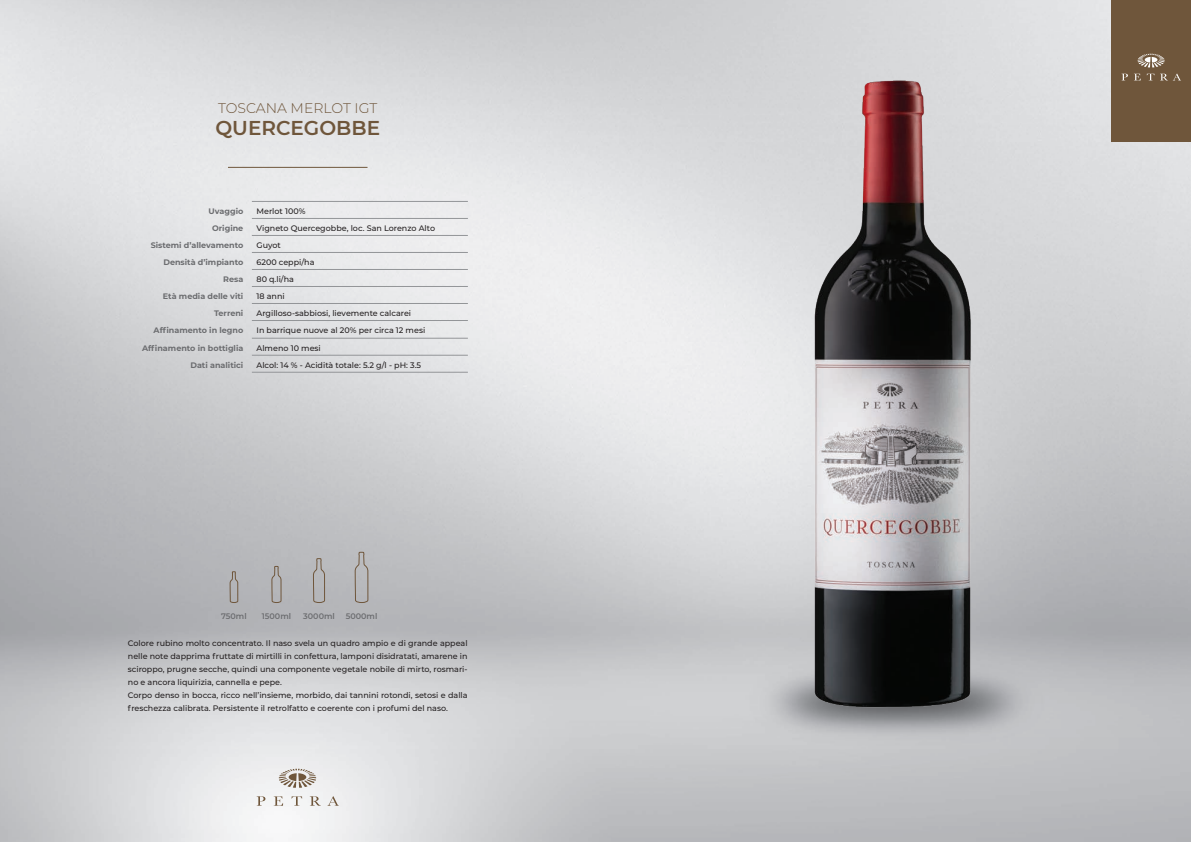
<style>
.page{position:relative;width:1191px;height:842px;background:#fff}
.page>*{position:absolute;margin:0;border:0;box-sizing:border-box;transform-origin:0 0}
.t1{font:600 20px "Montserrat";color:#6f563b}
.t2{font:300 14px "Montserrat";color:#6f563b}
.t3{font:500 8px/13px "Montserrat";color:#231f20}
.t4{font:700 8px "Montserrat";color:#6c6d70}
.t5{font:600 8px "Montserrat";color:#6c6d70}
</style>
<div class="page">
<hr style="left:228px;top:167px;width:139px;height:1px;background:#6f563b">
<svg style="left:279px;top:769px;width:37px;height:19px"></svg>
<svg style="left:257px;top:796px;width:8px;height:10px"></svg>
<svg style="left:274px;top:796px;width:9px;height:10px"></svg>
<svg style="left:291px;top:796px;width:11px;height:10px"></svg>
<svg style="left:310px;top:796px;width:11px;height:10px"></svg>
<svg style="left:327px;top:796px;width:12px;height:10px"></svg>
<div style="left:1111px;top:0;width:80px;height:142px;background:#6f563b"></div>
<svg style="left:1121px;top:54px;width:60px;height:26px"></svg>
<hr style="left:252px;top:201px;width:216px;height:1px;background:#939598">
<hr style="left:252px;top:218px;width:216px;height:1px;background:#939598">
<hr style="left:252px;top:235px;width:216px;height:1px;background:#939598">
<hr style="left:252px;top:252px;width:216px;height:1px;background:#939598">
<hr style="left:252px;top:269px;width:216px;height:1px;background:#939598">
<hr style="left:252px;top:286px;width:216px;height:1px;background:#939598">
<hr style="left:252px;top:303px;width:216px;height:1px;background:#939598">
<hr style="left:252px;top:320px;width:216px;height:1px;background:#939598">
<hr style="left:252px;top:338px;width:216px;height:1px;background:#939598">
<hr style="left:252px;top:355px;width:216px;height:1px;background:#939598">
<hr style="left:252px;top:372px;width:216px;height:1px;background:#939598">
<svg style="left:229px;top:571px;width:10px;height:32px"></svg>
<svg style="left:271px;top:565px;width:11px;height:38px"></svg>
<svg style="left:312px;top:558px;width:14px;height:45px"></svg>
<svg style="left:354px;top:551px;width:15px;height:52px"></svg>
<img style="left:805px;top:71px;width:171px;height:645px">
<h2 class="t2" style="left:218px;top:98px;width:161px">TOSCANA MERLOT IGT</h2>
<h1 class="t1" style="left:215px;top:113px;width:166px">QUERCEGOBBE</h1>
<p class="t4" style="left:209px;top:205px;width:36px">Uvaggio</p>
<p class="t3" style="left:256px;top:204px;width:50px">Merlot 100%</p>
<p class="t4" style="left:212px;top:222px;width:33px">Origine</p>
<p class="t3" style="left:256px;top:221px;width:180px">Vigneto Quercegobbe, loc. San Lorenzo Alto</p>
<p class="t4" style="left:151px;top:239px;width:94px">Sistemi d’allevamento</p>
<p class="t3" style="left:256px;top:238px;width:26px">Guyot</p>
<p class="t4" style="left:163px;top:256px;width:81px">Densità d’impianto</p>
<p class="t3" style="left:256px;top:255px;width:59px">6200 ceppi/ha</p>
<p class="t4" style="left:223px;top:273px;width:22px">Resa</p>
<p class="t3" style="left:256px;top:272px;width:39px">80 q.li/ha</p>
<p class="t4" style="left:163px;top:290px;width:82px">Età media delle viti</p>
<p class="t3" style="left:256px;top:289px;width:30px">18 anni</p>
<p class="t4" style="left:214px;top:307px;width:31px">Terreni</p>
<p class="t3" style="left:256px;top:306px;width:156px">Argilloso-sabbiosi, lievemente calcarei</p>
<p class="t4" style="left:154px;top:325px;width:91px">Affinamento in legno</p>
<p class="t3" style="left:256px;top:324px;width:170px">In barrique nuove al 20% per circa 12 mesi</p>
<p class="t4" style="left:142px;top:342px;width:103px">Affinamento in bottiglia</p>
<p class="t3" style="left:256px;top:341px;width:66px">Almeno 10 mesi</p>
<p class="t4" style="left:190px;top:359px;width:54px">Dati analitici</p>
<p class="t3" style="left:256px;top:358px;width:166px">Alcol: 14 % - Acidità totale: 5.2 g/l - pH: 3.5</p>
<p class="t5" style="left:221px;top:610px;width:27px">750ml</p>
<p class="t5" style="left:262px;top:610px;width:31px">1500ml</p>
<p class="t5" style="left:303px;top:610px;width:33px">3000ml</p>
<p class="t5" style="left:346px;top:610px;width:33px">5000ml</p>
<p class="t3" style="left:128px;top:637px;width:341px">Colore rubino molto concentrato. Il naso svela un quadro ampio e di grande appeal nelle note dapprima fruttate di mirtilli in confettura, lamponi disidratati, amarene in sciroppo, prugne secche, quindi una componente vegetale nobile di mirto, rosmari&shy;no e ancora liquirizia, cannella e pepe.<br>Corpo denso in bocca, ricco nell’insieme, morbido, dai tannini rotondi, setosi e dalla freschezza calibrata. Persistente il retrolfatto e coerente con i profumi del naso.</p>
</div>
